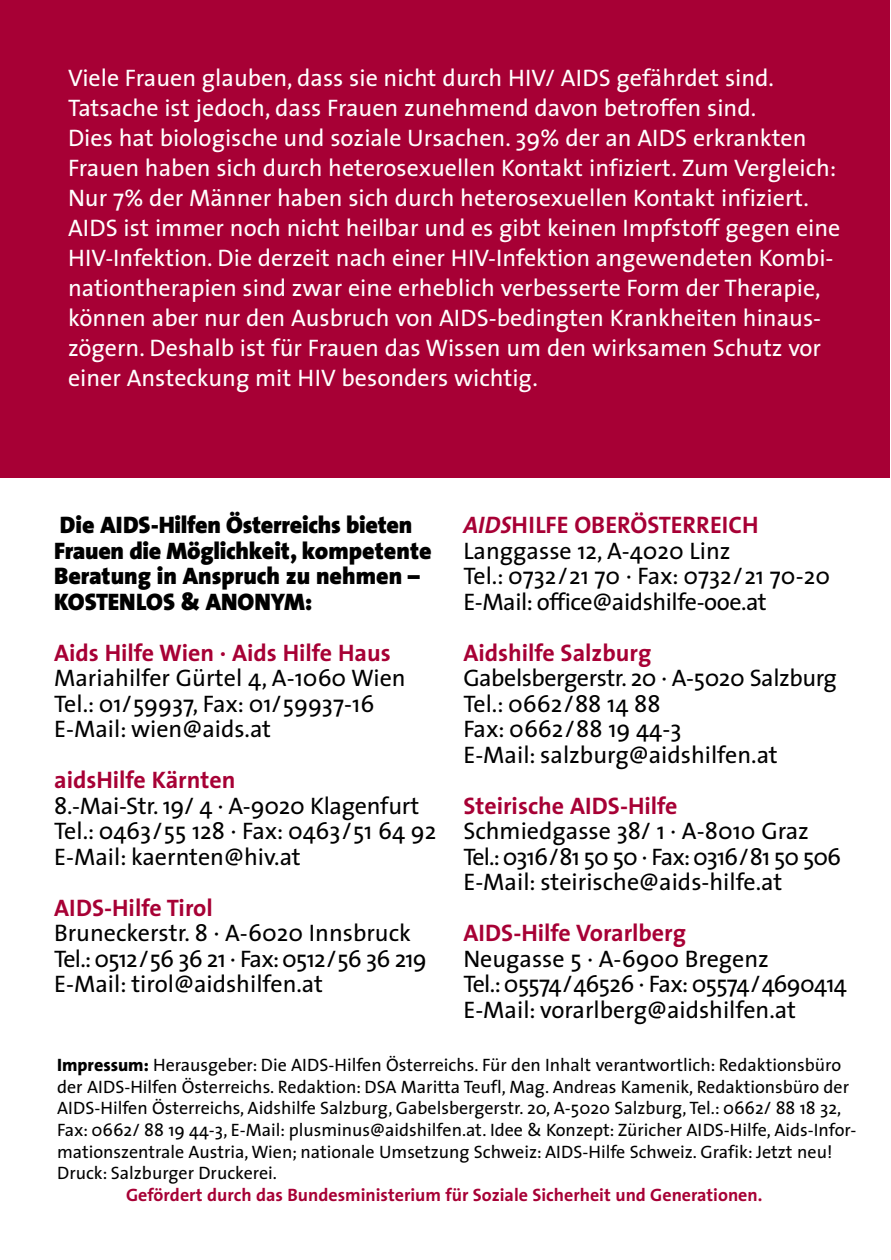
<style>
.page{position:relative;width:891px;height:1260px;background:#fff}
.page>*{position:absolute;margin:0;border:0;box-sizing:border-box;transform-origin:0 0}
.t1{font:24px/30px "The Sans";color:#fff}
.t2{font:24px/25.5px "The Sans";color:#000}
.t3{font:700 24px "The Sans";color:#a70035}
.t4{font:900 24px/25.5px "The Sans";letter-spacing:-.005em;color:#000}
.t5{font:18px/21.6px "The Sans";color:#000}
.t6{font:700 18px "The Sans";color:#a70035}
.s1{font-weight:700;font-style:italic;color:#a70035}
.s2{font-weight:700;color:#a70035}
.s3{font-weight:800}
</style>
<div class="page">
<div style="left:0;top:0;width:890px;height:477px;background:#a70035"></div>
<p class="t1" style="left:68px;top:66px;width:774px">Viele Frauen glauben, dass sie nicht durch HIV/ AIDS gefährdet sind.<br>Tatsache ist jedoch, dass Frauen zunehmend davon betroffen sind.<br>Dies hat biologische und soziale Ursachen. 39% der an AIDS erkrankten Frauen haben sich durch heterosexuellen Kontakt infiziert. Zum Vergleich:<br>Nur 7% der Männer haben sich durch heterosexuellen Kontakt infiziert.<br>AIDS ist immer noch nicht heilbar und es gibt keinen Impfstoff gegen eine HIV-Infektion. Die derzeit nach einer HIV-Infektion angewendeten Kombi&shy;nationtherapien sind zwar eine erheblich verbesserte Form der Therapie, können aber nur den Ausbruch von AIDS-bedingten Krankheiten hinaus&shy;zögern. Deshalb ist für Frauen das Wissen um den wirksamen Schutz vor einer Ansteckung mit HIV besonders wichtig.</p>
<p class="t4" style="left:54px;top:515px;width:379px">Die AIDS-Hilfen Österreichs bieten<br>Frauen die Möglichkeit, kompetente<br>Beratung in Anspruch zu nehmen –<br>KOSTENLOS &amp; ANONYM:</p>
<p class="t3" style="left:54px;top:643px;width:338px">Aids Hilfe Wien · Aids Hilfe Haus</p>
<p class="t2" style="left:54px;top:668px;width:353px">Mariahilfer Gürtel 4, A-1060 Wien<br>Tel.: 01/59937, Fax: 01/59937-16<br>E-Mail: wien@aids.at</p>
<p class="t3" style="left:54px;top:771px;width:183px">aidsHilfe Kärnten</p>
<p class="t2" style="left:54px;top:795px;width:384px">8.-Mai-Str. 19/ 4 · A-9020 Klagenfurt<br>Tel.: 0463/55 128 · Fax: 0463/51 64 92<br>E-Mail: kaernten@hiv.at</p>
<p class="t3" style="left:54px;top:898px;width:160px">AIDS-Hilfe Tirol</p>
<p class="t2" style="left:54px;top:923px;width:374px">Bruneckerstr. 8 · A-6020 Innsbruck<br>Tel.: 0512/56 36 21 · Fax: 0512/56 36 219<br>E-Mail: tirol@aidshilfen.at</p>
<p class="t2" style="left:463px;top:515px;width:368px"><span class="s1">AIDS</span><span class="s2">HILFE OBERÖSTERREICH<br></span>Langgasse 12, A-4020 Linz<br>Tel.: 0732/21 70 · Fax: 0732/21 70-20<br>E-Mail: office@aidshilfe-ooe.at</p>
<p class="t3" style="left:463px;top:643px;width:189px">Aidshilfe Salzburg</p>
<p class="t2" style="left:463px;top:668px;width:375px">Gabelsbergerstr. 20 · A-5020 Salzburg<br>Tel.: 0662/88 14 88<br>Fax: 0662/88 19 44-3<br>E-Mail: salzburg@aidshilfen.at</p>
<p class="t3" style="left:463px;top:796px;width:216px">Steirische AIDS-Hilfe</p>
<p class="t2" style="left:463px;top:821px;width:379px">Schmiedgasse 38/ 1 · A-8010 Graz<br>Tel.: 0316/81 50 50 · Fax: 0316/81 50 506<br>E-Mail: steirische@aids-hilfe.at</p>
<p class="t3" style="left:463px;top:924px;width:224px">AIDS-Hilfe Vorarlberg</p>
<p class="t2" style="left:463px;top:948px;width:385px">Neugasse 5 · A-6900 Bregenz<br>Tel.: 05574/46526 · Fax: 05574/4690414<br>E-Mail: vorarlberg@aidshilfen.at</p>
<p class="t5" style="left:57px;top:1056px;width:801px"><span class="s3">Impressum:</span> Herausgeber: Die AIDS-Hilfen Österreichs. Für den Inhalt verantwortlich: Redaktionsbüro der AIDS-Hilfen Österreichs. Redaktion: DSA Maritta Teufl, Mag. Andreas Kamenik, Redaktionsbüro der AIDS-Hilfen Österreichs, Aidshilfe Salzburg, Gabelsbergerstr. 20, A-5020 Salzburg, Tel.: 0662/ 88 18 32, Fax: 0662/ 88 19 44-3, E-Mail: plusminus@aidshilfen.at. Idee &amp; Konzept: Züricher AIDS-Hilfe, Aids-Infor&shy;mationszentrale Austria, Wien; nationale Umsetzung Schweiz: AIDS-Hilfe Schweiz. Grafik: Jetzt neu!<br>Druck: Salzburger Druckerei.</p>
<p class="t6" style="left:126px;top:1188px;width:638px">Gefördert durch das Bundesministerium für Soziale Sicherheit und Generationen.</p>
</div>
